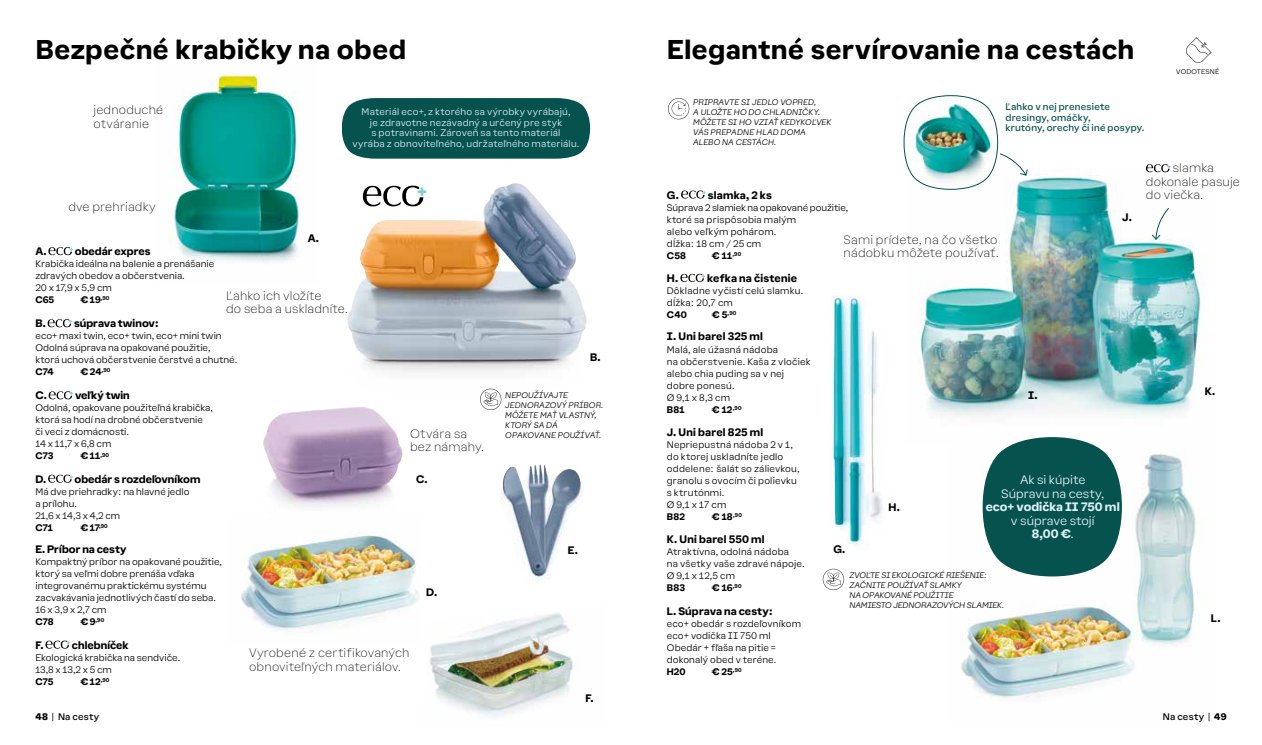
<style>
.page{position:relative;width:1262px;height:745px;background:#fff}
.page>*{position:absolute;margin:0;border:0;box-sizing:border-box;transform-origin:0 0}
.t1{font:700 25px "Earl Sans";letter-spacing:.025em;color:#000}
.t2{font:100 11.25px/13.5px "Earl Sans";letter-spacing:.015em;color:#000}
.t3{font:300 11.25px/13.5px "Earl Sans";letter-spacing:.005em;color:#dff1f8;text-align:center}
.t4{font:700 11.25px "Earl Sans";letter-spacing:.005em;color:#dff1f8}
.t5{font:700 10px "Earl Sans";letter-spacing:.005em;color:#000}
.t6{font:300 8.75px/12px "Earl Sans";letter-spacing:.005em;color:#000}
.t7{font:300 8.75px/12px "Earl Sans";letter-spacing:.025em;color:#000}
.t8{font:300 8.75px/10.5px "Earl Sans";letter-spacing:.025em;color:#dff1f8;text-align:center}
.t9{font:700 8.75px "Earl Sans";letter-spacing:.01em;color:#000}
.t10{font:8.75px/10.5px "Earl Sans";letter-spacing:.025em;color:#06524f}
.t11{font:8.75px "Earl Sans";letter-spacing:.03em;color:#000}
.t12{font:italic 300 7.5px/10px "Earl Sans";letter-spacing:-.01em;color:#000}
.t13{font:300 6.25px "Earl Sans";letter-spacing:.025em;color:#000}
.t14{font:700 5.12px "Earl Sans";color:#000}
.s1{font-size:8.75px}
.s2{font-weight:700}
.s3{font-weight:900}
</style>
<div class="page">
<img style="left:918px;top:169px;width:288px;height:249px">
<img style="left:241px;top:535px;width:179px;height:97px">
<img style="left:961px;top:454px;width:235px;height:244px">
<img style="left:429px;top:612px;width:145px;height:105px">
<img style="left:263px;top:407px;width:139px;height:100px">
<img style="left:347px;top:183px;width:240px;height:190px">
<svg style="left:363px;top:185px;width:63px;height:21px"></svg>
<img style="left:500px;top:464px;width:82px;height:116px">
<img style="left:172px;top:74px;width:127px;height:190px">
<img style="left:832px;top:295px;width:51px;height:252px">
<svg style="left:822px;top:568px;width:22px;height:21px"></svg>
<svg style="left:48px;top:247px;width:25px;height:8px"></svg>
<svg style="left:48px;top:319px;width:24px;height:8px"></svg>
<svg style="left:49px;top:391px;width:24px;height:8px"></svg>
<svg style="left:48px;top:474px;width:25px;height:8px"></svg>
<svg style="left:45px;top:640px;width:25px;height:8px"></svg>
<svg style="left:480px;top:388px;width:21px;height:22px"></svg>
<div style="left:342px;top:98px;width:248px;height:60px;background:#06524f"></div>
<img style="left:903px;top:95px;width:124px;height:95px">
<svg style="left:1151px;top:207px;width:18px;height:33px"></svg>
<svg style="left:681px;top:190px;width:24px;height:8px"></svg>
<svg style="left:680px;top:274px;width:25px;height:8px"></svg>
<svg style="left:668px;top:98px;width:21px;height:21px"></svg>
<svg style="left:1145px;top:164px;width:25px;height:8px"></svg>
<svg style="left:982px;top:437px;width:139px;height:139px;background:#2b6c69"></svg>
<svg style="left:1186px;top:37px;width:25px;height:26px"></svg>
<h1 class="t1" style="left:36px;top:28px;width:372px">Bezpečné krabičky na obed</h1>
<p class="t2" style="left:93px;top:103px;width:71px">jednoduché otváranie</p>
<p class="t2" style="left:68px;top:199px;width:89px">dve prehriadky</p>
<p class="t8" style="left:352px;top:106px;width:228px">Materiál eco+, z ktorého sa výrobky vyrábajú,<br>je zdravotne nezávadný a určený pre styk<br>s potravinami. Zároveň sa tento materiál<br>vyrába z obnoviteľného, udržateľného materiálu.</p>
<p class="t5" style="left:308px;top:229px;width:13px">A.</p>
<p class="t5" style="left:35px;top:242px;width:13px">A.</p>
<p class="t5" style="left:75px;top:242px;width:77px">obedár expres</p>
<p class="t6" style="left:35px;top:257px;width:180px">Krabička ideálna na balenie a prenášanie zdravých obedov a občerstvenia.<br>20 x 17,9 x 5,9 cm</p>
<p class="t9" style="left:35px;top:292px;width:20px">C65</p>
<p class="t9" style="left:80px;top:292px;width:30px">€ 19<sup>,90</sup></p>
<p class="t5" style="left:35px;top:314px;width:12px">B.</p>
<p class="t5" style="left:74px;top:314px;width:86px">súprava twinov:</p>
<p class="t6" style="left:35px;top:329px;width:203px">eco+ maxi twin, eco+ twin, eco+ mini twin<br>Odolná súprava na opakované použitie,<br>ktorá uchová občerstvenie čerstvé a chutné.</p>
<p class="t9" style="left:35px;top:364px;width:20px">C74</p>
<p class="t9" style="left:80px;top:364px;width:31px">€ 24<sup>,90</sup></p>
<p class="t5" style="left:35px;top:386px;width:13px">C.</p>
<p class="t5" style="left:75px;top:386px;width:56px">veľký twin</p>
<p class="t6" style="left:35px;top:401px;width:179px">Odolná, opakovane použiteľná krabička, ktorá sa hodí na drobné občerstvenie či veci z domácnosti.<br>14 x 11,7 x 6,8 cm</p>
<p class="t9" style="left:35px;top:448px;width:20px">C73</p>
<p class="t9" style="left:80px;top:448px;width:30px">€ 11<sup>,90</sup></p>
<p class="t5" style="left:35px;top:470px;width:12px">D.</p>
<p class="t5" style="left:75px;top:470px;width:127px">obedár s rozdeľovníkom</p>
<p class="t6" style="left:35px;top:484px;width:155px">Má dve priehradky: na hlavné jedlo a prílohu.<br>21,6 x 14,3 x 4,2 cm</p>
<p class="t9" style="left:35px;top:519px;width:19px">C71</p>
<p class="t9" style="left:80px;top:519px;width:29px">€ 17<sup>,90</sup></p>
<p class="t5" style="left:35px;top:540px;width:93px">E. Príbor na cesty</p>
<p class="t6" style="left:35px;top:555px;width:188px">Kompaktný príbor na opakované použitie, ktorý sa veľmi dobre prenáša vďaka integrovanému praktickému systému zacvakávania jednotlivých častí do seba.<br>16 x 3,9 x 2,7 cm</p>
<p class="t9" style="left:35px;top:614px;width:20px">C78</p>
<p class="t14" style="left:80px;top:615px;width:25px"><span class="s1">€ 9</span>,90</p>
<p class="t5" style="left:35px;top:635px;width:10px">F.</p>
<p class="t5" style="left:72px;top:635px;width:58px">chlebníček</p>
<p class="t6" style="left:35px;top:650px;width:146px">Ekologická krabička na sendviče.<br>13,8 x 13,2 x 5 cm</p>
<p class="t9" style="left:35px;top:673px;width:19px">C75</p>
<p class="t9" style="left:80px;top:673px;width:30px">€ 12<sup>,90</sup></p>
<p class="t2" style="left:226px;top:287px;width:123px">Ľahko ich vložíte<br>do seba a uskladníte.</p>
<p class="t2" style="left:410px;top:425px;width:76px">Otvára sa bez námahy.</p>
<p class="t5" style="left:416px;top:470px;width:13px">C.</p>
<p class="t5" style="left:426px;top:583px;width:13px">D.</p>
<p class="t2" style="left:249px;top:644px;width:162px">Vyrobené z certifikovaných obnoviteľných materiálov.</p>
<p class="t5" style="left:590px;top:348px;width:12px">B.</p>
<p class="t12" style="left:505px;top:389px;width:100px">NEPOUŽÍVAJTE<br>JEDNORAZOVÝ PRÍBOR.<br>MÔŽETE MAŤ VLASTNÝ,<br>KTORÝ SA DÁ<br>OPAKOVANE POUŽÍVAŤ.</p>
<p class="t5" style="left:568px;top:540px;width:12px">E.</p>
<p class="t5" style="left:585px;top:689px;width:10px">F.</p>
<h1 class="t1" style="left:667px;top:28px;width:468px">Elegantné servírovanie na cestách</h1>
<p class="t12" style="left:693px;top:97px;width:140px">PRIPRAVTE SI JEDLO VOPRED,<br>A ULOŽTE HO DO CHLADNIČKY.<br>MÔŽETE SI HO VZIAŤ KEDYKOĽVEK<br>VÁS PREPADNE HLAD DOMA<br>ALEBO NA CESTÁCH.</p>
<p class="t10" style="left:1005px;top:101px;width:140px">Ľahko v nej prenesiete dresingy, omáčky,<br>krutóny, orechy či iné posypy.</p>
<p class="t13" style="left:1176px;top:67px;width:44px">VODOTESNÉ</p>
<p class="t2" style="left:1145px;top:160px;width:96px;text-indent:27px">slamka dokonale pasuje do viečka.</p>
<p class="t5" style="left:667px;top:186px;width:14px">G.</p>
<p class="t5" style="left:708px;top:186px;width:65px">slamka, 2 ks</p>
<p class="t6" style="left:667px;top:200px;width:183px">Súprava 2 slamiek na opakované použitie, ktoré sa prispôsobia malým<br>alebo veľkým pohárom.<br>dĺžka: 18 cm / 25 cm</p>
<p class="t9" style="left:667px;top:247px;width:21px">C58</p>
<p class="t9" style="left:712px;top:247px;width:31px">€ 11<sup>,90</sup></p>
<p class="t5" style="left:667px;top:269px;width:13px">H.</p>
<p class="t5" style="left:707px;top:269px;width:91px">kefka na čistenie</p>
<p class="t7" style="left:667px;top:284px;width:138px">Dôkladne vyčistí celú slamku. dĺžka: 20,7 cm</p>
<p class="t9" style="left:667px;top:307px;width:22px">C40</p>
<p class="t14" style="left:712px;top:308px;width:26px"><span class="s1">€ 5</span>,90</p>
<p class="t5" style="left:667px;top:328px;width:98px">I. Uni barel 325 ml</p>
<p class="t7" style="left:667px;top:342px;width:145px">Malá, ale úžasná nádoba<br>na občerstvenie. Kaša z vločiek alebo chia puding sa v nej dobre ponesú.<br>Ø 9,1 x 8,3 cm</p>
<p class="t9" style="left:667px;top:401px;width:19px">B81</p>
<p class="t9" style="left:712px;top:401px;width:31px">€ 12<sup>,90</sup></p>
<p class="t5" style="left:667px;top:423px;width:98px">J. Uni barel 825 ml</p>
<p class="t7" style="left:667px;top:437px;width:134px">Nepriepustná nádoba 2 v 1, do ktorej uskladníte jedlo oddelene: šalát so zálievkou, granolu s ovocím či polievku s ktrutónmi.<br>Ø 9,1 x 17 cm</p>
<p class="t9" style="left:667px;top:508px;width:20px">B82</p>
<p class="t9" style="left:712px;top:508px;width:32px">€ 18<sup>,90</sup></p>
<p class="t5" style="left:667px;top:530px;width:99px">K. Uni barel 550 ml</p>
<p class="t7" style="left:667px;top:545px;width:139px">Atraktívna, odolná nádoba<br>na všetky vaše zdravé nápoje.<br>Ø 9,1 x 12,5 cm</p>
<p class="t9" style="left:667px;top:580px;width:20px">B83</p>
<p class="t9" style="left:712px;top:580px;width:31px">€ 16<sup>,90</sup></p>
<p class="t5" style="left:667px;top:601px;width:107px">L. Súprava na cesty:</p>
<p class="t6" style="left:667px;top:616px;width:136px">eco+ obedár s rozdeľovníkom eco+ vodička II 750 ml<br>Obedár + fľaša na pitie = dokonalý obed v teréne.</p>
<p class="t9" style="left:667px;top:663px;width:20px">H20</p>
<p class="t9" style="left:712px;top:663px;width:31px">€ 25<sup>,90</sup></p>
<p class="t5" style="left:1122px;top:208px;width:11px">J.</p>
<p class="t2" style="left:843px;top:232px;width:157px">Sami prídete, na čo všetko nádobku môžete používať.</p>
<p class="t5" style="left:1028px;top:386px;width:11px">I.</p>
<p class="t5" style="left:1204px;top:382px;width:12px">K.</p>
<p class="t3" style="left:1001px;top:472px;width:105px">Ak si kúpite<br>Súpravu na cesty,</p>
<p class="t4" style="left:985px;top:497px;width:135px">eco+ vodička II 750 ml</p>
<p class="t3" style="left:1011px;top:512px;width:85px">v súprave stojí<br><span class="s2">8,00 €</span>.</p>
<p class="t5" style="left:888px;top:497px;width:13px">H.</p>
<p class="t5" style="left:833px;top:540px;width:14px">G.</p>
<p class="t12" style="left:849px;top:569px;width:156px">ZVOĽTE SI EKOLOGICKÉ RIEŠENIE:<br>ZAČNITE POUŽÍVAŤ SLAMKY<br>NA OPAKOVANÉ POUŽITIE<br>NAMIESTO JEDNORAZOVÝCH SLAMIEK.</p>
<p class="t5" style="left:1210px;top:608px;width:11px">L.</p>
<p class="t11" style="left:35px;top:709px;width:65px"><span class="s3">48</span> | Na cesty</p>
<p class="t11" style="left:1162px;top:709px;width:65px">Na cesty | <span class="s3">49</span></p>
</div>
